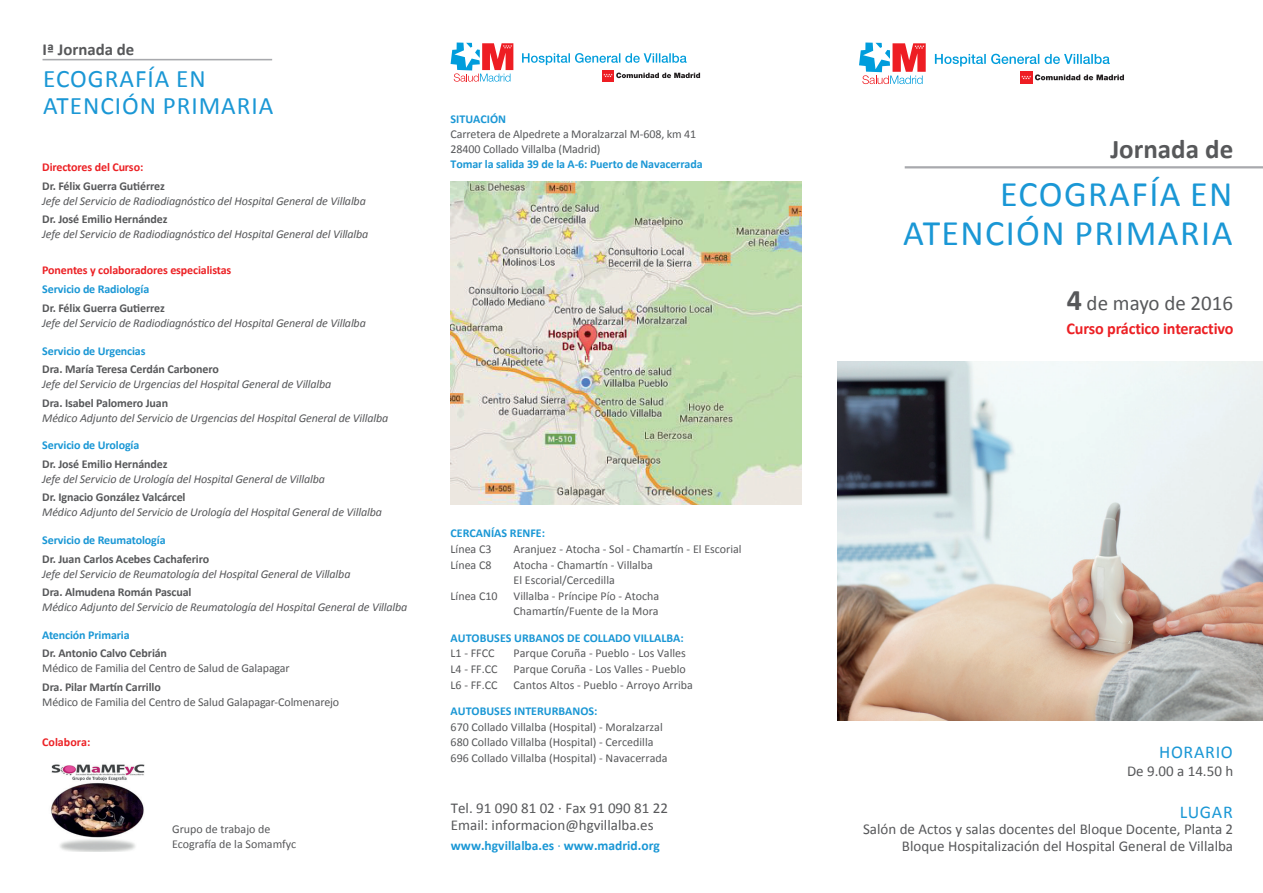
<style>
.page{position:relative;width:1263px;height:893px;background:#fff}
.page>*{position:absolute;margin:0;border:0;box-sizing:border-box;transform-origin:0 0}
.t1{font:36px/39px "Calibri";letter-spacing:.04em;color:#1a97d5;text-align:right}
.t2{font:700 27px "Calibri";color:#57585a}
.t3{font:25.2px/27.3px "Calibri";letter-spacing:.04em;color:#1a97d5}
.t4{font:21px "Calibri";color:#57585a}
.t5{font:18px "Calibri";letter-spacing:.04em;color:#1a97d5}
.t6{font:700 16.8px "Calibri";color:#57585a}
.t7{font:700 16.5px "Calibri";letter-spacing:-.01em;color:#ec2125}
.t8{font:15px/16.5px "Calibri";color:#57585a;text-align:right}
.t9{font:700 13.5px "Calibri";color:#1a97d5}
.t10{font:italic 12px/15px "Calibri";letter-spacing:-.01em;color:#57585a}
.t11{font:12px/15px "Calibri";color:#57585a}
.t12{font:700 12px "Calibri";letter-spacing:-.01em;color:#1a97d5}
.t13{font:700 12px "Calibri";letter-spacing:-.01em;color:#ec2125}
.t14{font:700 12px "Calibri";letter-spacing:-.01em;color:#57585a}
.s1{font-weight:700;font-style:normal}
.s2{font-weight:700}
.s3{font-weight:400}
.s4{font-weight:700;font-size:30px}
</style>
<div class="page">
<hr style="left:905px;top:166px;width:358px;height:2px;background:#a8a9ad">
<img style="left:838px;top:361px;width:425px;height:360px">
<hr style="left:43px;top:59px;width:229px;height:1px;background:#a8a9ad">
<img style="left:451px;top:182px;width:350px;height:323px">
<div style="left:1020px;top:71px;width:12px;height:13px;background:#ee1d23"></div>
<svg style="left:1021px;top:74px;width:103px;height:6px"></svg>
<svg style="left:859px;top:43px;width:67px;height:41px"></svg>
<svg style="left:935px;top:54px;width:175px;height:12px"></svg>
<div style="left:602px;top:70px;width:12px;height:11px;background:#ee1d23"></div>
<svg style="left:603px;top:73px;width:97px;height:5px"></svg>
<svg style="left:451px;top:43px;width:62px;height:39px"></svg>
<svg style="left:522px;top:53px;width:165px;height:12px"></svg>
<img style="left:51px;top:764px;width:94px;height:88px">
<p class="t6" style="left:43px;top:39px;width:93px">Iª Jornada de</p>
<p class="t3" style="left:43px;top:65px;width:232px">ECOGRAFÍA EN<br>ATENCIÓN PRIMARIA</p>
<p class="t13" style="left:42px;top:159px;width:103px">Directores del Curso:</p>
<p class="t14" style="left:42px;top:178px;width:124px">Dr. Félix Guerra Gutiérrez</p>
<p class="t10" style="left:42px;top:193px;width:325px">Jefe del Servicio de Radiodiagnóstico del Hospital General de Villalba</p>
<p class="t14" style="left:42px;top:212px;width:127px">Dr. José Emilio Hernández</p>
<p class="t10" style="left:42px;top:226px;width:328px">Jefe del Servicio de Radiodiagnóstico del Hospital General del Villalba</p>
<p class="t13" style="left:42px;top:263px;width:191px">Ponentes y colaboradores especialistas</p>
<p class="t12" style="left:42px;top:282px;width:109px">Servicio de Radiología</p>
<p class="t10" style="left:42px;top:300px;width:325px"><span class="s1">Dr. Félix Guerra Gutierrez<br></span>Jefe del Servicio de Radiodiagnóstico del Hospital General de Villalba</p>
<p class="t12" style="left:42px;top:343px;width:105px">Servicio de Urgencias</p>
<p class="t10" style="left:42px;top:361px;width:291px"><span class="s1">Dra. María Teresa Cerdán Carbonero<br></span>Jefe del Servicio de Urgencias del Hospital General de Villalba</p>
<p class="t10" style="left:42px;top:395px;width:348px"><span class="s1">Dra. Isabel Palomero Juan<br></span>Médico Adjunto del Servicio de Urgencias del Hospital General de Villalba</p>
<p class="t12" style="left:42px;top:438px;width:99px">Servicio de Urología</p>
<p class="t10" style="left:42px;top:456px;width:284px"><span class="s1">Dr. José Emilio Hernández<br></span>Jefe del Servicio de Urología del Hospital General de Villalba</p>
<p class="t10" style="left:42px;top:489px;width:341px"><span class="s1">Dr. Ignacio González Valcárcel<br></span>Médico Adjunto del Servicio de Urología del Hospital General de Villalba</p>
<p class="t12" style="left:42px;top:532px;width:125px">Servicio de Reumatología</p>
<p class="t10" style="left:42px;top:551px;width:310px"><span class="s1">Dr. Juan Carlos Acebes Cachaferiro<br></span>Jefe del Servicio de Reumatología del Hospital General de Villalba</p>
<p class="t10" style="left:42px;top:584px;width:367px"><span class="s1">Dra. Almudena Román Pascual<br></span>Médico Adjunto del Servicio de Reumatología del Hospital General de Villalba</p>
<p class="t12" style="left:42px;top:627px;width:89px">Atención Primaria</p>
<p class="t11" style="left:42px;top:646px;width:249px"><span class="s2">Dr. Antonio Calvo Cebrián<br></span>Médico de Familia del Centro de Salud de Galapagar</p>
<p class="t11" style="left:42px;top:679px;width:299px"><span class="s2">Dra. Pilar Martín Carrillo<br></span>Médico de Familia del Centro de Salud Galapagar-Colmenarejo</p>
<p class="t13" style="left:42px;top:735px;width:50px">Colabora:</p>
<p class="t11" style="left:172px;top:822px;width:126px">Grupo de trabajo de<br>Ecografía de la Somamfyc</p>
<p class="t12" style="left:451px;top:111px;width:57px">SITUACIÓN</p>
<p class="t11" style="left:451px;top:126px;width:247px">Carretera de Alpedrete a Moralzarzal M-608, km 41</p>
<p class="t11" style="left:451px;top:141px;width:151px">28400 Collado Villalba (Madrid)</p>
<p class="t12" style="left:451px;top:156px;width:254px">Tomar la salida 39 de la A-6: Puerto de Navacerrada</p>
<p class="t12" style="left:451px;top:526px;width:96px">CERCANÍAS RENFE:</p>
<p class="t11" style="left:451px;top:541px;width:43px">Línea C3</p>
<p class="t11" style="left:514px;top:541px;width:230px">Aranjuez - Atocha - Sol - Chamartín - El Escorial</p>
<p class="t11" style="left:451px;top:557px;width:43px">Línea C8</p>
<p class="t11" style="left:514px;top:557px;width:141px">Atocha - Chamartín - Villalba</p>
<p class="t11" style="left:514px;top:573px;width:103px">El Escorial/Cercedilla</p>
<p class="t11" style="left:451px;top:588px;width:49px">Línea C10</p>
<p class="t11" style="left:514px;top:588px;width:147px">Villalba - Príncipe Pío - Atocha</p>
<p class="t11" style="left:514px;top:604px;width:147px">Chamartín/Fuente de la Mora</p>
<p class="t12" style="left:451px;top:630px;width:235px">AUTOBUSES URBANOS DE COLLADO VILLALBA:</p>
<p class="t11" style="left:451px;top:646px;width:46px">L1 - FFCC</p>
<p class="t11" style="left:514px;top:646px;width:174px">Parque Coruña - Pueblo - Los Valles</p>
<p class="t11" style="left:451px;top:662px;width:49px">L4 - FF.CC</p>
<p class="t11" style="left:514px;top:662px;width:174px">Parque Coruña - Los Valles - Pueblo</p>
<p class="t11" style="left:451px;top:677px;width:49px">L6 - FF.CC</p>
<p class="t11" style="left:514px;top:677px;width:181px">Cantos Altos - Pueblo - Arroyo Arriba</p>
<p class="t12" style="left:451px;top:703px;width:148px">AUTOBUSES INTERURBANOS:</p>
<p class="t11" style="left:451px;top:719px;width:214px">670 Collado Villalba (Hospital) - Moralzarzal</p>
<p class="t11" style="left:451px;top:735px;width:204px">680 Collado Villalba (Hospital) - Cercedilla</p>
<p class="t11" style="left:451px;top:750px;width:218px">696 Collado Villalba (Hospital) - Navacerrada</p>
<p class="t8" style="left:451px;top:800px;width:219px">Tel. 91 090 81 02 · Fax 91 090 81 22</p>
<p class="t8" style="left:451px;top:816px;width:204px">Email: informacion@hgvillalba.es</p>
<p class="t9" style="left:451px;top:837px;width:211px">www.hgvillalba.es <span class="s3">·</span> www.madrid.org</p>
<p class="t2" style="left:1110px;top:132px;width:124px">Jornada de</p>
<p class="t1" style="left:903px;top:174px;width:331px">ECOGRAFÍA EN<br>ATENCIÓN PRIMARIA</p>
<p class="t4" style="left:1067px;top:290px;width:168px"><span class="s4">4</span> de mayo de 2016</p>
<p class="t7" style="left:1066px;top:318px;width:168px">Curso práctico interactivo</p>
<p class="t5" style="left:1159px;top:741px;width:75px">HORARIO</p>
<p class="t8" style="left:1127px;top:763px;width:108px">De 9.00 a 14.50 h</p>
<p class="t5" style="left:1180px;top:801px;width:55px">LUGAR</p>
<p class="t8" style="left:863px;top:821px;width:372px">Salón de Actos y salas docentes del Bloque Docente, Planta 2<br>Bloque Hospitalización del Hospital General de Villalba</p>
</div>
